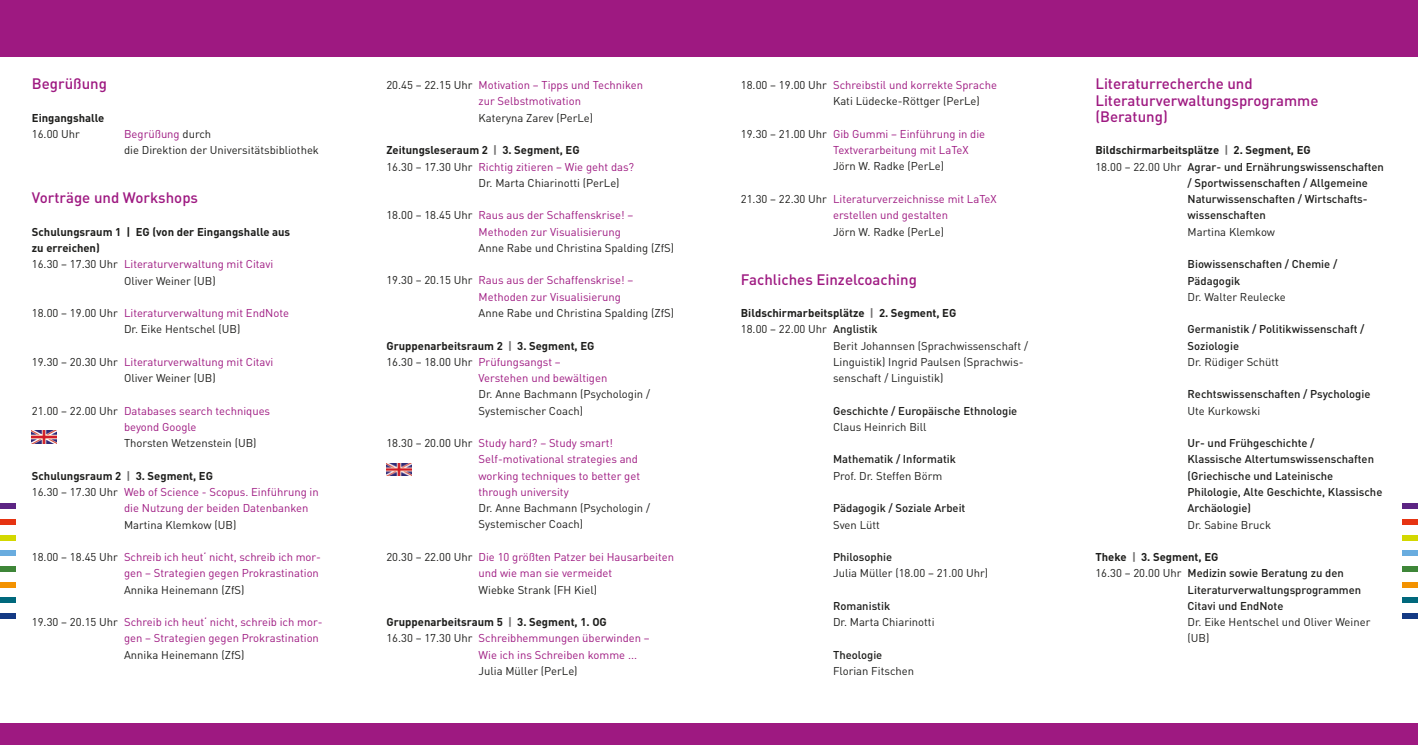
<style>
.page{position:relative;width:1418px;height:745px;background:#fff}
.page>*{position:absolute;margin:0;border:0;box-sizing:border-box;transform-origin:0 0}
.t1{font:500 15px/16.2px "DIN";color:#9e1981}
.t2{font:11.25px/16.2px "DIN";color:#1d1d1b}
.t3{font:11.25px/16.2px "DIN";color:#9e1981}
.t4{font:500 11.25px/16.2px "DIN";color:#1d1d1b}
.t5{font:700 11.25px "DIN";color:#1d1d1b}
.s1{color:#9e1981}
.s2{color:#1d1d1b}
.s3{color:#706f6f}
.s4{font-weight:500}
.s5{font-weight:400}
</style>
<div class="page">
<div style="left:0;top:0;width:1417px;height:57px;background:#9e1981"></div>
<div style="left:0;top:723px;width:1417px;height:21px;background:#9e1981"></div>
<div style="left:0;top:503px;width:16px;height:5px;background:#5c2483"></div>
<div style="left:0;top:519px;width:16px;height:5px;background:#e63312"></div>
<div style="left:0;top:534px;width:16px;height:6px;background:#d3d800"></div>
<div style="left:0;top:550px;width:16px;height:5px;background:#69acdf"></div>
<div style="left:0;top:566px;width:16px;height:5px;background:#3e8638"></div>
<div style="left:0;top:581px;width:16px;height:6px;background:#f39200"></div>
<div style="left:0;top:597px;width:16px;height:5px;background:#00687c"></div>
<div style="left:0;top:613px;width:16px;height:5px;background:#143a84"></div>
<div style="left:1402px;top:503px;width:15px;height:5px;background:#5c2483"></div>
<div style="left:1402px;top:519px;width:15px;height:5px;background:#e63312"></div>
<div style="left:1402px;top:534px;width:15px;height:6px;background:#d3d800"></div>
<div style="left:1402px;top:550px;width:15px;height:5px;background:#69acdf"></div>
<div style="left:1402px;top:566px;width:15px;height:5px;background:#3e8638"></div>
<div style="left:1402px;top:581px;width:15px;height:6px;background:#f39200"></div>
<div style="left:1402px;top:597px;width:15px;height:5px;background:#00687c"></div>
<div style="left:1402px;top:613px;width:15px;height:5px;background:#143a84"></div>
<img style="left:32px;top:430px;width:25px;height:13px">
<img style="left:386px;top:463px;width:25px;height:12px">
<h1 class="t1" style="left:32px;top:75px;width:77px">Begrüßung</h1>
<p class="t5" style="left:32px;top:110px;width:74px">Eingangshalle</p>
<p class="t2" style="left:32px;top:126px;width:50px">16.00 Uhr</p>
<p class="t2" style="left:124px;top:126px;width:196px"><span class="s1">Begrüßung</span> durch<br>die Direktion der Universitätsbibliothek</p>
<h1 class="t1" style="left:32px;top:189px;width:168px">Vorträge und Workshops</h1>
<p class="t5" style="left:32px;top:224px;width:260px">Schulungsraum 1 | EG (von der Eingangshalle aus</p>
<p class="t5" style="left:32px;top:240px;width:69px">zu erreichen)</p>
<p class="t3" style="left:32px;top:256px;width:243px"><span class="s2">16.30 – 17.30 Uhr</span> Literaturverwaltung mit Citavi</p>
<p class="t2" style="left:124px;top:272px;width:93px">Oliver Weiner (UB)</p>
<p class="t2" style="left:124px;top:304px;width:166px;text-indent:-92px">18.00 – 19.00 Uhr <span class="s1">Literaturverwaltung mit EndNote<br></span>Dr. Eike Hentschel (UB)</p>
<p class="t2" style="left:124px;top:353px;width:151px;text-indent:-92px">19.30 – 20.30 Uhr <span class="s1">Literaturverwaltung mit Citavi<br></span>Oliver Weiner (UB)</p>
<p class="t3" style="left:124px;top:402px;width:148px;text-indent:-92px"><span class="s2">21.00 – 22.00 Uhr</span> Databases search techniques beyond Google</p>
<p class="t2" style="left:124px;top:434px;width:134px">Thorsten Wetzenstein (UB)</p>
<p class="t5" style="left:32px;top:468px;width:182px">Schulungsraum 2 <span class="s3">|</span> 3. Segment, EG</p>
<p class="t3" style="left:32px;top:483px;width:288px"><span class="s2">16.30 – 17.30 Uhr</span> Web of Science - Scopus. Einführung in</p>
<p class="t3" style="left:124px;top:499px;width:186px">die Nutzung der beiden Datenbanken</p>
<p class="t2" style="left:124px;top:516px;width:114px">Martina Klemkow (UB)</p>
<p class="t3" style="left:32px;top:548px;width:290px;text-align:right"><span class="s2">18.00 – 18.45 Uhr</span> Schreib ich heut‘ nicht, schreib ich mor&shy;gen – Strategien gegen Prokrastination</p>
<p class="t2" style="left:124px;top:580px;width:122px">Annika Heinemann (ZfS)</p>
<p class="t3" style="left:124px;top:613px;width:200px;text-indent:-92px"><span class="s2">19.30 – 20.15 Uhr</span> Schreib ich heut‘ nicht, schreib ich mor&shy;gen – Strategien gegen Prokrastination</p>
<p class="t2" style="left:124px;top:645px;width:122px">Annika Heinemann (ZfS)</p>
<p class="t3" style="left:478px;top:77px;width:166px;text-indent:-92px"><span class="s2">20.45 – 22.15 Uhr</span> Motivation – Tipps und Techniken zur Selbstmotivation</p>
<p class="t2" style="left:478px;top:109px;width:116px">Kateryna Zarev (PerLe)</p>
<p class="t5" style="left:386px;top:143px;width:195px">Zeitungsleseraum 2 <span class="s3">|</span> 3. Segment, EG</p>
<p class="t3" style="left:386px;top:158px;width:249px"><span class="s2">16.30 – 17.30 Uhr</span> Richtig zitieren – Wie geht das?</p>
<p class="t2" style="left:478px;top:174px;width:143px">Dr. Marta Chiarinotti (PerLe)</p>
<p class="t3" style="left:478px;top:207px;width:156px;text-indent:-92px"><span class="s2">18.00 – 18.45 Uhr</span> Raus aus der Schaffenskrise! –<br>Methoden zur Visualisierung</p>
<p class="t2" style="left:478px;top:239px;width:197px">Anne Rabe und Christina Spalding (ZfS)</p>
<p class="t3" style="left:478px;top:272px;width:156px;text-indent:-92px"><span class="s2">19.30 – 20.15 Uhr</span> Raus aus der Schaffenskrise! –<br>Methoden zur Visualisierung</p>
<p class="t2" style="left:478px;top:304px;width:197px">Anne Rabe und Christina Spalding (ZfS)</p>
<p class="t5" style="left:386px;top:338px;width:210px">Gruppenarbeitsraum 2 <span class="s3">|</span> 3. Segment, EG</p>
<p class="t2" style="left:386px;top:353px;width:176px">16.30 – 18.00 Uhr <span class="s1">Prüfungsangst –</span></p>
<p class="t3" style="left:478px;top:369px;width:130px">Verstehen und bewältigen</p>
<p class="t2" style="left:478px;top:385px;width:173px">Dr. Anne Bachmann (Psychologin /<br>Systemischer Coach)</p>
<p class="t3" style="left:478px;top:434px;width:163px;text-indent:-92px"><span class="s2">18.30 – 20.00 Uhr</span> Study hard? – Study smart!<br>Self-motivational strategies and working techniques to better get through university</p>
<p class="t2" style="left:478px;top:499px;width:173px">Dr. Anne Bachmann (Psychologin /<br>Systemischer Coach)</p>
<p class="t3" style="left:478px;top:548px;width:197px;text-indent:-92px"><span class="s2">20.30 – 22.00 Uhr</span> Die 10 größten Patzer bei Hausarbeiten und wie man sie vermeidet</p>
<p class="t2" style="left:478px;top:580px;width:120px">Wiebke Strank (FH Kiel)</p>
<p class="t5" style="left:386px;top:614px;width:222px">Gruppenarbeitsraum 5 <span class="s3">|</span> 3. Segment, 1. OG</p>
<p class="t3" style="left:386px;top:629px;width:265px"><span class="s2">16.30 – 17.30 Uhr</span> Schreibhemmungen überwinden –</p>
<p class="t3" style="left:478px;top:645px;width:160px">Wie ich ins Schreiben komme ...</p>
<p class="t2" style="left:478px;top:662px;width:101px">Julia Müller (PerLe)</p>
<p class="t2" style="left:833px;top:77px;width:165px;text-indent:-92px">18.00 – 19.00 Uhr <span class="s1">Schreibstil und korrekte Sprache<br></span>Kati Lüdecke-Röttger (PerLe)</p>
<p class="t3" style="left:833px;top:125px;width:154px;text-indent:-92px"><span class="s2">19.30 – 21.00 Uhr</span> Gib Gummi – Einführung in die<br>Textverarbeitung mit LaTeX</p>
<p class="t2" style="left:833px;top:158px;width:113px">Jörn W. Radke (PerLe)</p>
<p class="t3" style="left:833px;top:190px;width:165px;text-indent:-92px"><span class="s2">21.30 – 22.30 Uhr</span> Literaturverzeichnisse mit LaTeX erstellen und gestalten</p>
<p class="t2" style="left:833px;top:223px;width:113px">Jörn W. Radke (PerLe)</p>
<h1 class="t1" style="left:741px;top:270px;width:177px">Fachliches Einzelcoaching</h1>
<p class="t5" style="left:741px;top:305px;width:217px">Bildschirmarbeitsplätze <span class="s3">|</span> 2. Segment, EG</p>
<p class="t2" style="left:741px;top:321px;width:138px">18.00 – 22.00 Uhr <span class="s4">Anglistik</span></p>
<p class="t2" style="left:833px;top:337px;width:196px">Berit Johannsen (Sprachwissenschaft /</p>
<p class="t2" style="left:833px;top:353px;width:192px">Linguistik) Ingrid Paulsen (Sprachwis-</p>
<p class="t2" style="left:833px;top:369px;width:112px">senschaft / Linguistik)</p>
<p class="t4" style="left:833px;top:402px;width:186px">Geschichte / Europäische Ethnologie</p>
<p class="t2" style="left:833px;top:418px;width:95px">Claus Heinrich Bill</p>
<p class="t4" style="left:833px;top:450px;width:124px">Mathematik / Informatik</p>
<p class="t2" style="left:833px;top:467px;width:111px">Prof. Dr. Steffen Börm</p>
<p class="t4" style="left:833px;top:499px;width:134px">Pädagogik / Soziale Arbeit</p>
<p class="t2" style="left:833px;top:516px;width:48px">Sven Lütt</p>
<p class="t4" style="left:833px;top:548px;width:61px">Philosophie</p>
<p class="t2" style="left:833px;top:564px;width:157px">Julia Müller (18.00 – 21.00 Uhr)</p>
<p class="t4" style="left:833px;top:597px;width:59px">Romanistik</p>
<p class="t2" style="left:833px;top:613px;width:103px">Dr. Marta Chiarinotti</p>
<p class="t4" style="left:833px;top:645px;width:51px">Theologie</p>
<p class="t2" style="left:833px;top:662px;width:83px">Florian Fitschen</p>
<h1 class="t1" style="left:1095px;top:75px;width:225px">Literaturrecherche und<br>Literaturverwaltungsprogramme (Beratung)</h1>
<p class="t5" style="left:1095px;top:143px;width:217px">Bildschirmarbeitsplätze <span class="s3">|</span> 2. Segment, EG</p>
<p class="t4" style="left:1095px;top:158px;width:290px"><span class="s5">18.00 – 22.00 Uhr</span> Agrar- und Ernährungswissenschaften</p>
<p class="t4" style="left:1187px;top:174px;width:182px">/ Sportwissenschaften / Allgemeine</p>
<p class="t4" style="left:1187px;top:190px;width:182px">Naturwissenschaften / Wirtschafts-</p>
<p class="t4" style="left:1187px;top:207px;width:80px">wissenschaften</p>
<p class="t2" style="left:1187px;top:223px;width:89px">Martina Klemkow</p>
<p class="t4" style="left:1187px;top:255px;width:151px">Biowissenschaften / Chemie /<br>Pädagogik</p>
<p class="t2" style="left:1187px;top:288px;width:100px">Dr. Walter Reulecke</p>
<p class="t4" style="left:1187px;top:320px;width:178px">Germanistik / Politikwissenschaft /<br>Soziologie</p>
<p class="t2" style="left:1187px;top:353px;width:93px">Dr. Rüdiger Schütt</p>
<p class="t4" style="left:1187px;top:385px;width:184px">Rechtswissenschaften / Psychologie</p>
<p class="t2" style="left:1187px;top:402px;width:74px">Ute Kurkowski</p>
<p class="t4" style="left:1187px;top:434px;width:196px">Ur- und Frühgeschichte /<br>Klassische Altertumswissenschaften (Griechische und Lateinische<br>Philologie, Alte Geschichte, Klassische<br>Archäologie)</p>
<p class="t2" style="left:1187px;top:515px;width:85px">Dr. Sabine Bruck</p>
<p class="t5" style="left:1095px;top:549px;width:124px">Theke <span class="s3">|</span> 3. Segment, EG</p>
<p class="t4" style="left:1095px;top:564px;width:250px"><span class="s5">16.30 – 20.00 Uhr</span> Medizin sowie Beratung zu den</p>
<p class="t4" style="left:1187px;top:580px;width:175px">Literaturverwaltungsprogrammen</p>
<p class="t4" style="left:1187px;top:597px;width:97px">Citavi und EndNote</p>
<p class="t2" style="left:1187px;top:613px;width:184px">Dr. Eike Hentschel und Oliver Weiner (UB)</p>
</div>
